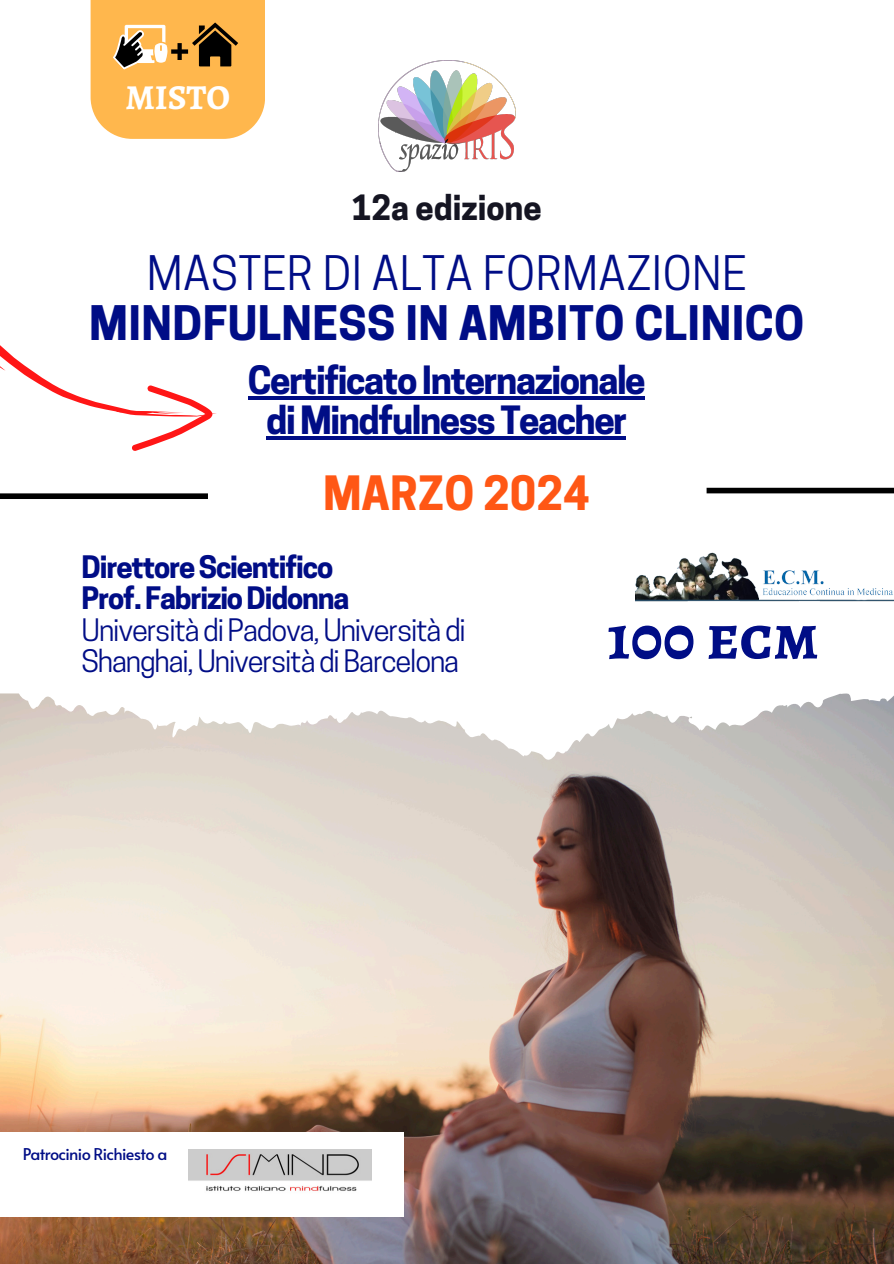
<style>
.page{position:relative;width:894px;height:1264px;background:#fff}
.page>*{position:absolute;margin:0;border:0;box-sizing:border-box;transform-origin:0 0}
.t1{font:700 64.35px "Alegreya SC";color:#000d86}
.t2{font:700 44.7px/49.5px "Cooper Hewitt";letter-spacing:.01em;color:#000d86;text-align:center}
.t3{font:700 44.4px "Cooper Hewitt";color:#ff5715}
.t4{font:700 36.6px/40.5px "Cooper Hewitt";letter-spacing:-.04em;color:#000d86;text-align:center}
.t5{font:700 35.1px "Alegreya SC";color:#fff}
.t6{font:700 32.7px "Cooper Hewitt";color:#151522}
.t7{font:29.1px/31.5px "Cooper Hewitt";letter-spacing:-.04em;color:#000d86}
.t8{font:16.2px "Alata";letter-spacing:-.04em;color:#000d86}
.s1{font-weight:400}
.s2{font-weight:700}
</style>
<div class="page">
<img style="left:0;top:763px;width:893px;height:500px">
<svg style="left:0;top:396px;width:893px;height:367px"></svg>
<img style="left:379px;top:60px;width:136px;height:111px">
<div style="left:0;top:1131px;width:403px;height:85px;background:#fff"></div>
<img style="left:635px;top:544px;width:258px;height:68px">
<div style="left:0;top:493px;width:208px;height:6px;background:#000"></div>
<div style="left:706px;top:488px;width:187px;height:5px;background:#000"></div>
<svg style="left:91px;top:0;width:174px;height:139px;background:#ebae53"></svg>
<img style="left:188px;top:1149px;width:184px;height:42px">
<svg style="left:0;top:345px;width:217px;height:138px"></svg>
<svg style="left:114px;top:374px;width:100px;height:102px"></svg>
<hr style="left:248px;top:396px;width:396px;height:3px;background:#000d86">
<hr style="left:266px;top:436px;width:359px;height:4px;background:#000d86">
<p class="t5" style="left:125px;top:74px;width:106px">MISTO</p>
<h4 class="t6" style="left:352px;top:195px;width:191px">12a edizione</h4>
<p class="t2" style="left:89px;top:254px;width:716px"><span class="s1">MASTER DI ALTA FORMAZIONE<br></span>MINDFULNESS IN AMBITO CLINICO</p>
<h6 class="t4" style="left:248px;top:364px;width:399px">Certificato Internazionale di Mindfulness Teacher</h6>
<h2 class="t3" style="left:323px;top:477px;width:268px">MARZO 2024</h2>
<h2 class="t7" style="left:82px;top:554px;width:385px"><span class="s2">Direttore Scientifico<br>Prof. Fabrizio Didonna<br></span>Università di Padova, Università di<br>Shanghai, Università di Barcelona</h2>
<p class="t1" style="left:607px;top:593px;width:213px">100 ecm</p>
<h5 class="t8" style="left:23px;top:1141px;width:146px">Patrocinio Richiesto a</h5>
</div>
